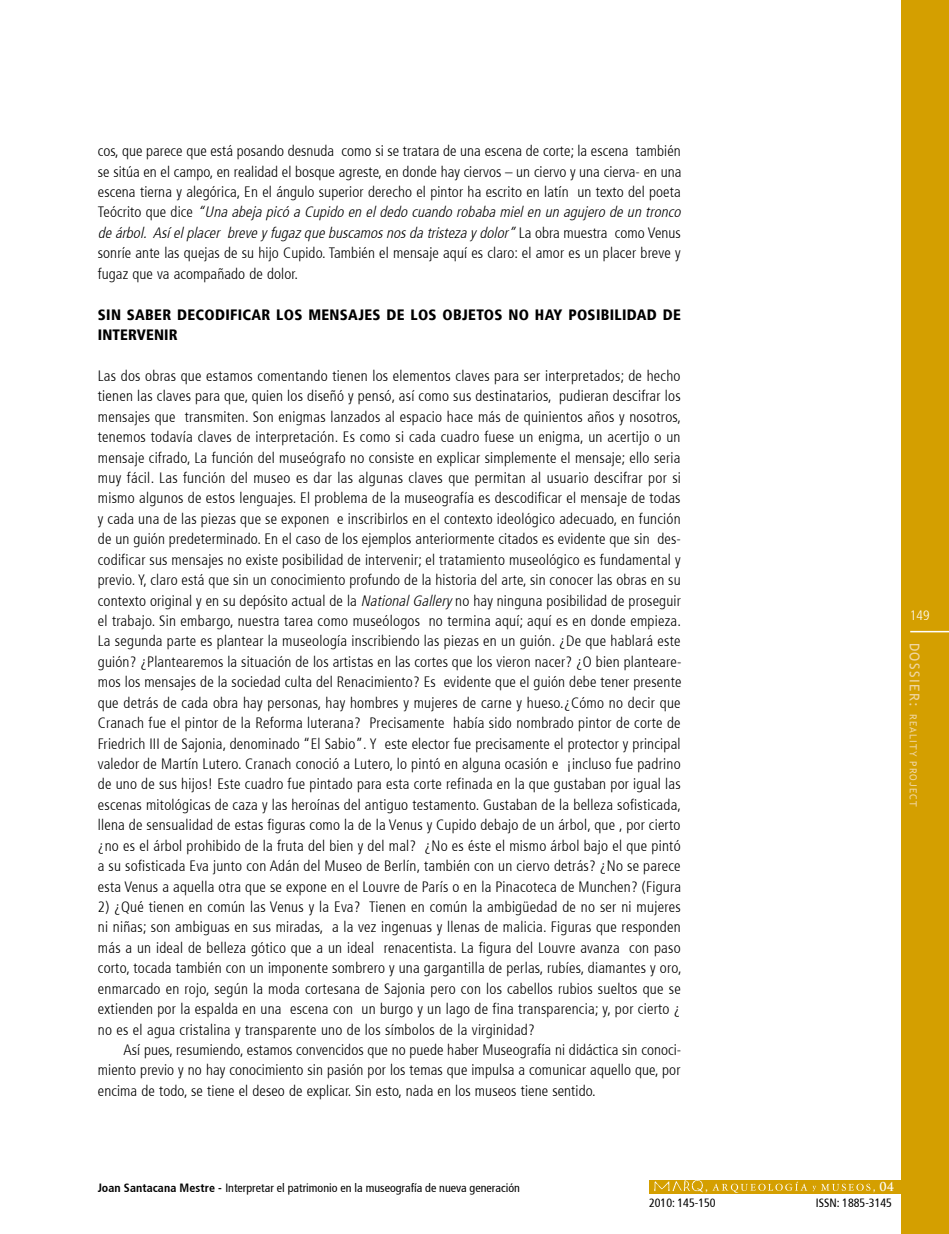
<style>
.page{position:relative;width:949px;height:1234px;background:#fff}
.page>*{position:absolute;margin:0;border:0;box-sizing:border-box;transform-origin:0 0}
.t1{font:300 condensed 15px/20.4px "Frutiger 47";letter-spacing:.005em;color:#000;text-align:justify}
.t2{font:900 condensed 15px/20.4px "Frutiger 77";letter-spacing:.02em;color:#000}
.t3{font:300 condensed 13.5px "Frutiger 47";color:#fff}
.t4{font:condensed 12px "Frutiger 57";color:#000}
.t5{font:700 12px "Trajan Pro";color:#fff}
.t6{font:9.75px "Trebuchet MS";letter-spacing:.11em;color:#f0d6a2}
.s1{font-style:italic}
.s2{font-size:13.5px}
.s3{font-family:"Frutiger 67";font-weight:700}
</style>
<div class="page">
<div style="left:900px;top:0;width:48px;height:1233px;background:#d49f00"></div>
<hr style="left:909px;top:630px;width:39px;height:2px;background:#fff">
<div style="left:648px;top:1179px;width:253px;height:14px;background:#d49f00"></div>
<img style="left:652px;top:1179px;width:55px;height:13px">
<svg style="left:712px;top:1181px;width:158px;height:11px"></svg>
<p class="t1" style="left:98px;top:141px;width:587px;text-align:left">cos, que parece que está posando desnuda como si se tratara de una escena de corte; la escena también se sitúa en el campo, en realidad el bosque agreste, en donde hay ciervos – un ciervo y una cierva- en una escena tierna y alegórica, En el ángulo superior derecho el pintor ha escrito en latín un texto del poeta Te ó c r i t o q u e d i c e <span class="s1">“Una abeja picó a Cupido en eldedo cuando robaba mielen un agujero deun tronco deárbol. Asíelplacer breveyfugazquebuscamosnosdatristezaydolor”</span> L a o b r a m u e s t r a c o m o V e n u s sonríe ante las quejas de su hijo Cupido. También el mensaje aquí es claro: el amor es un placer breve y fugaz que va acompañado de dolor.</p>
<p class="t2" style="left:98px;top:304px;width:584px">SIN SABER DECODIFICAR LOS MENSAJES DE LOS OBJETOS NO HAY POSIBILIDAD DE<br>INTERVENIR</p>
<p class="t1" style="left:98px;top:365px;width:585px">Las dos obras que estamos comentando tienen los elementos claves para ser interpretados; de hecho tienen las claves para que, quien los diseñó y pensó, así como sus destinatarios, pudieran descifrar los mensajes que transmiten. Son enigmas lanzados al espacio hace más de quinientos años y nosotros, tenemos todavía claves de interpretación. Es como si cada cuadro fuese un enigma, un acertijo o un mensaje cifrado, La función del museógrafo no consiste en explicar simplemente el mensaje; ello seria muy fácil. Las función del museo es dar las algunas claves que permitan al usuario descifrar por si mismo algunos de estos lenguajes. El problema de la museografía es descodificar el mensaje de todas y cada una de las piezas que se exponen e inscribirlos en el contexto ideológico adecuado, en función de un guión predeterminado. En el caso de los ejemplos anteriormente citados es evidente que sin des&shy;codificar sus mensajes no existe posibilidad de intervenir; el tratamiento museológico es fundamental y previo. Y, claro está que sin un conocimiento profundo de la historia del arte, sin conocer las obras en su contexto original y en su depósito actual de la <span class="s1">NationalGallery</span>no hay ninguna posibilidad de proseguir el trabajo. Sin embargo, nuestra tarea como museólogos no termina aquí; aquí es en donde empieza.<br>La segunda parte es plantear la museología inscribiendo las piezas en un guión. ¿De que hablará este guión? ¿Plantearemos la situación de los artistas en las cortes que los vieron nacer? ¿O bien planteare&shy;mos los mensajes de la sociedad culta del Renacimiento? Es evidente que el guión debe tener presente que detrás de cada obra hay personas, hay hombres y mujeres de carne y hueso.¿Cómo no decir que Cranach fue el pintor de la Reforma luterana? Precisamente había sido nombrado pintor de corte de Friedrich III de Sajonia, denominado “El Sabio”. Y este elector fue precisamente el protector y principal valedor de Martín Lutero. Cranach conoció a Lutero, lo pintó en alguna ocasión e ¡incluso fue padrino de uno de sus hijos! Este cuadro fue pintado para esta corte refinada en la que gustaban por igual las escenas mitológicas de caza y las heroínas del antiguo testamento. Gustaban de la belleza sofisticada, llena de sensualidad de estas figuras como la de la Venus y Cupido debajo de un árbol, que , por cierto ¿no es el árbol prohibido de la fruta del bien y del mal? ¿No es éste el mismo árbol bajo el que pintó a su sofisticada Eva junto con Adán del Museo de Berlín, también con un ciervo detrás? ¿No se parece esta Venus a aquella otra que se expone en el Louvre de París o en la Pinacoteca de Munchen? (Figura</p>
<p class="t1" style="left:98px;top:896px;width:585px">2) ¿Qué tienen en común las Venus y la Eva? Tienen en común la ambigüedad de no ser ni mujeres ni niñas; son ambiguas en sus miradas, a la vez ingenuas y llenas de malicia. Figuras que responden más a un ideal de belleza gótico que a un ideal renacentista. La figura del Louvre avanza con paso corto, tocada también con un imponente sombrero y una gargantilla de perlas, rubíes, diamantes y oro, enmarcado en rojo, según la moda cortesana de Sajonia pero con los cabellos rubios sueltos que se extienden por la espalda en una escena con un burgo y un lago de fina transparencia; y, por cierto ¿ no es el agua cristalina y transparente uno de los símbolos de la virginidad?</p>
<p class="t1" style="left:98px;top:1039px;width:585px;text-indent:26px">Así pues, resumiendo, estamos convencidos que no puede haber Museografía ni didáctica sin conoci&shy;miento previo y no hay conocimiento sin pasión por los temas que impulsa a comunicar aquello que, por encima de todo, se tiene el deseo de explicar. Sin esto, nada en los museos tiene sentido.</p>
<p class="t3" style="left:909px;top:607px;width:21px">149</p>
<p class="t6" style="left:918px;top:642px;width:165px;rotate:90deg"><span class="s2">DOSSIER:</span> REALITY PROJECT</p>
<p class="t4" style="left:98px;top:1180px;width:423px"><span class="s3">Joan Santacana Mestre -</span> Interpretar el patrimonio en la museografía de nueva generación</p>
<p class="t5" style="left:705px;top:1178px;width:4px">,</p>
<p class="t5" style="left:872px;top:1178px;width:23px">, 04</p>
<p class="t4" style="left:649px;top:1195px;width:68px">2010: 145-150</p>
<p class="t4" style="left:815px;top:1195px;width:78px">ISSN: 1885-3145</p>
</div>
